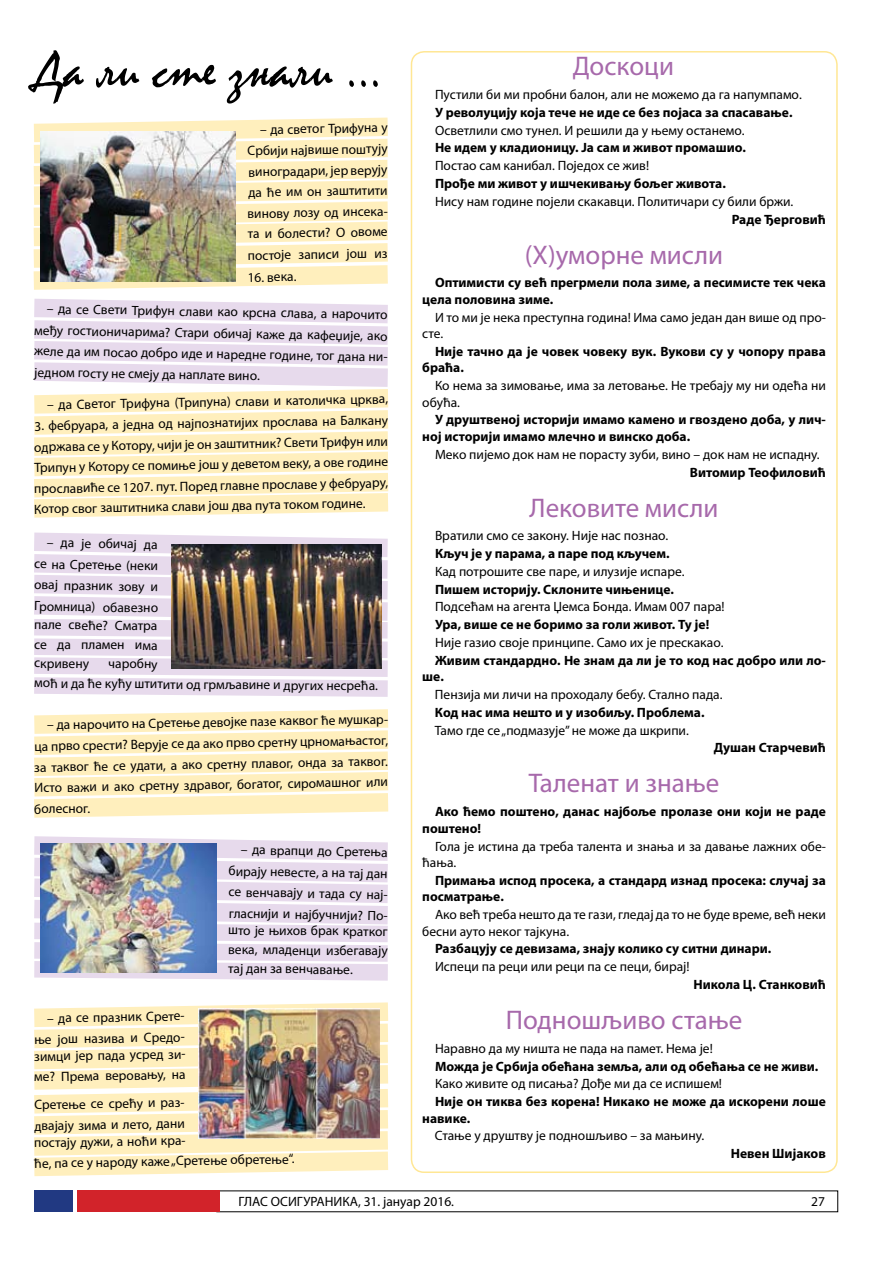
<style>
.page{position:relative;width:893px;height:1263px;background:#fff}
.page>*{position:absolute;margin:0;border:0;box-sizing:border-box;transform-origin:0 0}
.t1{font:54px "Mistral";color:#000}
.t2{font:27px "Myriad Pro";color:#a769ab}
.t3{font:13.5px/16.5px "Myriad Pro";color:#000}
.t4{font:700 13.5px/16.5px "Myriad Pro";color:#000}
</style>
<div class="page">
<svg style="left:34px;top:1002px;width:354px;height:174px;background:#fdf0c6"></svg>
<svg style="left:34px;top:709px;width:354px;height:109px;background:#fff1c7"></svg>
<svg style="left:33px;top:117px;width:355px;height:173px"></svg>
<svg style="left:34px;top:299px;width:354px;height:219px;background:#f6ead7"></svg>
<svg style="left:34px;top:836px;width:354px;height:145px"></svg>
<svg style="left:34px;top:532px;width:354px;height:165px"></svg>
<div style="left:34px;top:1191px;width:38px;height:21px;background:#213982"></div>
<div style="left:77px;top:1191px;width:142px;height:21px;background:#d2232a"></div>
<img style="left:41px;top:844px;width:176px;height:129px">
<img style="left:199px;top:1008px;width:180px;height:131px">
<img style="left:171px;top:544px;width:210px;height:124px">
<img style="left:41px;top:132px;width:195px;height:150px">
<h1 class="t1" style="left:34px;top:37px;width:350px">Да ли сте знали ...</h1>
<h2 class="t2" style="left:573px;top:50px;width:103px">Доскоци</h2>
<p class="t3" style="left:435px;top:86px;width:368px">Пустили би ми пробни балон, али не можемо да га напумпамо.</p>
<p class="t4" style="left:435px;top:104px;width:359px">У револуцију која тече не иде се без појаса за спасавање.</p>
<p class="t3" style="left:435px;top:122px;width:311px">Осветлили смо тунел. И решили да у њему останемо.</p>
<p class="t4" style="left:435px;top:139px;width:313px">Не идем у кладионицу. Ја сам и живот промашио.</p>
<p class="t3" style="left:435px;top:157px;width:216px">Постао сам канибал. Поједох се жив!</p>
<p class="t4" style="left:435px;top:175px;width:292px">Прође ми живот у ишчекивању бољег живота.</p>
<p class="t3" style="left:435px;top:193px;width:360px">Нису нам године појели скакавци. Политичари су били бржи.</p>
<p class="t4" style="left:732px;top:210px;width:96px">Раде Ђерговић</p>
<h2 class="t2" style="left:525px;top:238px;width:200px">(Х)уморне мисли</h2>
<p class="t4" style="left:422px;top:274px;width:405px;text-indent:13px">Оптимисти су већ прегрмели пола зиме, а песимисте тек чека цела половина зиме.</p>
<p class="t3" style="left:422px;top:309px;width:404px;text-indent:13px">И то ми је нека преступна година! Има само један дан више од про&shy;сте.</p>
<p class="t4" style="left:422px;top:343px;width:405px;text-indent:13px">Није тачно да је човек човеку вук. Вукови су у чопору права браћа.</p>
<p class="t3" style="left:422px;top:377px;width:405px;text-indent:13px">Ко нема за зимовање, има за летовање. Не требају му ни одећа ни обућа.</p>
<p class="t4" style="left:422px;top:411px;width:404px;text-indent:13px">У друштвеној историји имамо камено и гвоздено доба, у лич&shy;ној историји имамо млечно и винско доба.</p>
<p class="t3" style="left:435px;top:446px;width:386px">Меко пијемо док нам не порасту зуби, вино – док нам не испадну.</p>
<p class="t4" style="left:690px;top:463px;width:138px">Витомир Теофиловић</p>
<h2 class="t2" style="left:530px;top:491px;width:190px">Лековите мисли</h2>
<p class="t3" style="left:435px;top:527px;width:235px">Вратили смо се закону. Није нас познао.</p>
<p class="t4" style="left:435px;top:545px;width:236px">Кључ је у парама, а паре под кључем.</p>
<p class="t3" style="left:435px;top:563px;width:251px">Кад потрошите све паре, и илузије испаре.</p>
<p class="t4" style="left:435px;top:580px;width:241px">Пишем историју. Склоните чињенице.</p>
<p class="t3" style="left:435px;top:598px;width:291px">Подсећам на агента Џемса Бонда. Имам 007 пара!</p>
<p class="t4" style="left:435px;top:616px;width:276px">Ура, више се не боримо за голи живот. Ту је!</p>
<p class="t3" style="left:435px;top:634px;width:290px">Није газио своје принципе. Само их је прескакао.</p>
<p class="t4" style="left:422px;top:652px;width:404px;text-indent:13px">Живим стандардно. Не знам да ли је то код нас добро или ло&shy;ше.</p>
<p class="t3" style="left:435px;top:686px;width:289px">Пензија ми личи на проходалу бебу. Стално пада.</p>
<p class="t4" style="left:435px;top:704px;width:271px">Код нас има нешто и у изобиљу. Проблема.</p>
<p class="t3" style="left:435px;top:722px;width:255px">Тамо где се „подмазује” не може да шкрипи.</p>
<p class="t4" style="left:714px;top:739px;width:113px">Душан Старчевић</p>
<h2 class="t2" style="left:529px;top:767px;width:192px">Таленат и знање</h2>
<p class="t4" style="left:422px;top:803px;width:405px;text-indent:13px">Ако ћемо поштено, данас најбоље пролазе они који не раде поштено!</p>
<p class="t3" style="left:422px;top:837px;width:404px;text-indent:13px">Гола је истина да треба талента и знања и за давање лажних обе&shy;ћања.</p>
<p class="t4" style="left:422px;top:871px;width:405px;text-indent:13px">Примања испод просека, а стандард изнад просека: случај за посматрање.</p>
<p class="t3" style="left:422px;top:906px;width:405px;text-indent:13px">Ако већ треба нешто да те гази, гледај да то не буде време, већ неки бесни ауто неког тајкуна.</p>
<p class="t4" style="left:435px;top:940px;width:338px">Разбацују се девизама, знају колико су ситни динари.</p>
<p class="t3" style="left:435px;top:958px;width:256px">Испеци па реци или реци па се пеци, бирај!</p>
<p class="t4" style="left:693px;top:976px;width:134px">Никола Ц. Станковић</p>
<h2 class="t2" style="left:506px;top:1003px;width:238px">Подношљиво стање</h2>
<p class="t3" style="left:435px;top:1040px;width:279px">Наравно да му ништа не пада на памет. Нема је!</p>
<p class="t4" style="left:435px;top:1057px;width:385px">Можда је Србија обећана земља, али од обећања се не живи.</p>
<p class="t3" style="left:435px;top:1075px;width:289px">Како живите од писања? Дође ми да се испишем!</p>
<p class="t4" style="left:422px;top:1093px;width:405px;text-indent:13px">Није он тиква без корена! Никако не може да искорени лоше навике.</p>
<p class="t3" style="left:435px;top:1127px;width:271px">Стање у друштву је подношљиво – за мањину.</p>
<p class="t4" style="left:731px;top:1145px;width:97px">Невен Шијаков</p>
<p class="t3" style="left:239px;top:1193px;width:217px">ГЛАС ОСИГУРАНИКА, 31. јануар 2016.</p>
<p class="t3" style="left:811px;top:1193px;width:15px">27</p>
<p class="t3" style="left:260px;top:121px;width:129px;rotate:-1deg">– да светог Трифуна у</p>
<p class="t3" style="left:247px;top:142px;width:142px;rotate:-1deg">Србији највише поштују</p>
<p class="t3" style="left:248px;top:164px;width:141px;rotate:-1deg">виноградари, јер верују</p>
<p class="t3" style="left:248px;top:184px;width:141px;rotate:-1deg">да ће им он заштитити</p>
<p class="t3" style="left:247px;top:205px;width:144px;rotate:-1deg">винову лозу од инсека-</p>
<p class="t3" style="left:247px;top:223px;width:142px;line-height:21.6px;rotate:-1deg">та и болести? О овоме постоје записи још из</p>
<p class="t3" style="left:247px;top:269px;width:50px;rotate:-1deg">16. века.</p>
<p class="t3" style="left:47px;top:300px;width:342px;rotate:1deg">– да се Свети Трифун слави као крсна слава, а нарочито</p>
<p class="t3" style="left:34px;top:321px;width:355px;rotate:1deg">међу гостионичарима? Стари обичај каже да кафеџије, ако</p>
<p class="t3" style="left:34px;top:342px;width:358px;rotate:1deg">желе да им посао добро иде и наредне године, тог дана ни-</p>
<p class="t3" style="left:34px;top:364px;width:227px;rotate:1deg">једном госту не смеју да наплате вино.</p>
<p class="t3" style="left:47px;top:396px;width:342px;rotate:-1deg">– да Светог Трифуна (Трипуна) слави и католичка црква,</p>
<p class="t3" style="left:34px;top:418px;width:355px;rotate:-1deg">3. фебруара, а једна од најпознатијих прослава на Балкану</p>
<p class="t3" style="left:34px;top:439px;width:355px;rotate:-1deg">одржава се у Котору, чији је он заштитник? Свети Трифун или</p>
<p class="t3" style="left:34px;top:459px;width:355px;rotate:-1deg">Трипун у Котору се помиње још у деветом веку, а ове године</p>
<p class="t3" style="left:34px;top:480px;width:355px;rotate:-1deg">прославиће се 1207. пут. Поред главне прославе у фебруару,</p>
<p class="t3" style="left:34px;top:500px;width:333px;rotate:-1deg">Котор свог заштитника слави још два пута током године.</p>
<p class="t3" style="left:47px;top:534px;width:112px;rotate:1deg">– да је обичај да</p>
<p class="t3" style="left:34px;top:555px;width:125px;rotate:1deg">се на Сретење (неки</p>
<p class="t3" style="left:34px;top:576px;width:125px;rotate:1deg">овај празник зову и</p>
<p class="t3" style="left:34px;top:597px;width:125px;rotate:1deg">Громница) обавезно</p>
<p class="t3" style="left:34px;top:617px;width:125px">пале свеће? Сматра</p>
<p class="t3" style="left:34px;top:636px;width:125px">се да пламен има</p>
<p class="t3" style="left:34px;top:653px;width:345px;line-height:20.5px;text-indent:74px">чаробну<br>моћ и да ће кућу штитити од грмљавине и других несрећа.</p>
<p class="t3" style="left:34px;top:655px;width:56px">скривену</p>
<p class="t3" style="left:47px;top:716px;width:345px;rotate:-1deg">– да нарочито на Сретење девојке пазе каквог ће мушкар-</p>
<p class="t3" style="left:34px;top:738px;width:355px;rotate:-1deg">ца прво срести? Верује се да ако прво сретну црномањастог,</p>
<p class="t3" style="left:34px;top:759px;width:355px;rotate:-1deg">за таквог ће се удати, а ако сретну плавог, онда за таквог.</p>
<p class="t3" style="left:34px;top:779px;width:355px;rotate:-1deg">Исто важи и ако сретну здравог, богатог, сиромашног или</p>
<p class="t3" style="left:34px;top:800px;width:57px;rotate:-1deg">болесног.</p>
<p class="t3" style="left:241px;top:841px;width:148px;rotate:1deg">– да врапци до Сретења</p>
<p class="t3" style="left:229px;top:862px;width:160px;rotate:1deg">бирају невесте, а на тај дан</p>
<p class="t3" style="left:229px;top:883px;width:163px;rotate:1deg">се венчавају и тада су нај-</p>
<p class="t3" style="left:229px;top:904px;width:163px;rotate:1deg">гласнији и најбучнији? По-</p>
<p class="t3" style="left:228px;top:922px;width:161px">што је њихов брак кратког</p>
<p class="t3" style="left:228px;top:942px;width:161px">века, младенци избегавају</p>
<p class="t3" style="left:228px;top:960px;width:126px">тај дан за венчавање.</p>
<p class="t3" style="left:47px;top:1010px;width:142px;rotate:-1deg">– да се празник Срете-</p>
<p class="t3" style="left:34px;top:1031px;width:155px;rotate:-1deg">ње још назива и Средо-</p>
<p class="t3" style="left:34px;top:1048px;width:156px;rotate:-1deg">зимци јер пада усред зи-</p>
<p class="t3" style="left:34px;top:1068px;width:153px;rotate:-1deg">ме? Према веровању, на</p>
<p class="t3" style="left:34px;top:1096px;width:154px;rotate:-1deg">Сретење се срећу и раз-</p>
<p class="t3" style="left:34px;top:1117px;width:152px;rotate:-1deg">двајају зима и лето, дани</p>
<p class="t3" style="left:34px;top:1134px;width:156px;rotate:-1deg">постају дужи, а ноћи кра-</p>
<p class="t3" style="left:34px;top:1155px;width:262px;rotate:-1deg">ће, па се у народу каже „Сретење обретење“.</p>
</div>
